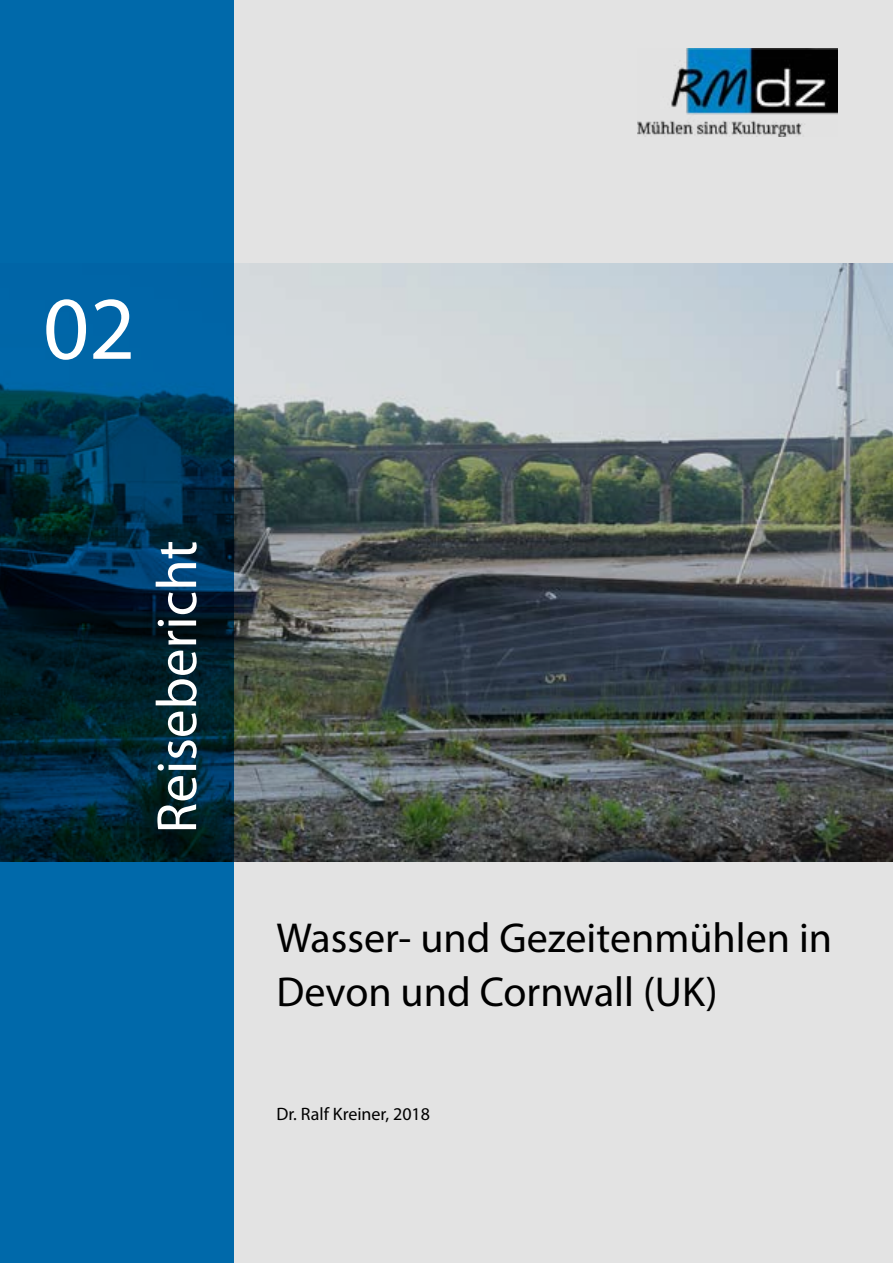
<style>
.page{position:relative;width:893px;height:1263px;background:#e3e3e3}
.page>*{position:absolute;margin:0;border:0;box-sizing:border-box;transform-origin:0 0}
.t1{font:90px "Myriad Pro";color:#fff}
.t2{font:57px "Myriad Pro";color:#fff}
.t3{font:42px/54px "Myriad Pro";color:#000}
.t4{font:18px "Myriad Pro";color:#000}
</style>
<div class="page">
<img style="left:638px;top:49px;width:200px;height:87px">
<img style="left:234px;top:264px;width:659px;height:597px">
<svg style="left:0;top:0;width:234px;height:1263px;background:#00507f"></svg>
<h1 class="t1" style="left:43px;top:273px;width:94px">02</h1>
<h2 class="t2" style="left:142px;top:833px;width:294px;rotate:-90deg">Reisebericht</h2>
<p class="t3" style="left:276px;top:910px;width:557px">Wasser- und Gezeitenmühlen in<br>Devon und Cornwall (UK)</p>
<p class="t4" style="left:276px;top:1103px;width:155px">Dr. Ralf Kreiner, 2018</p>
</div>
